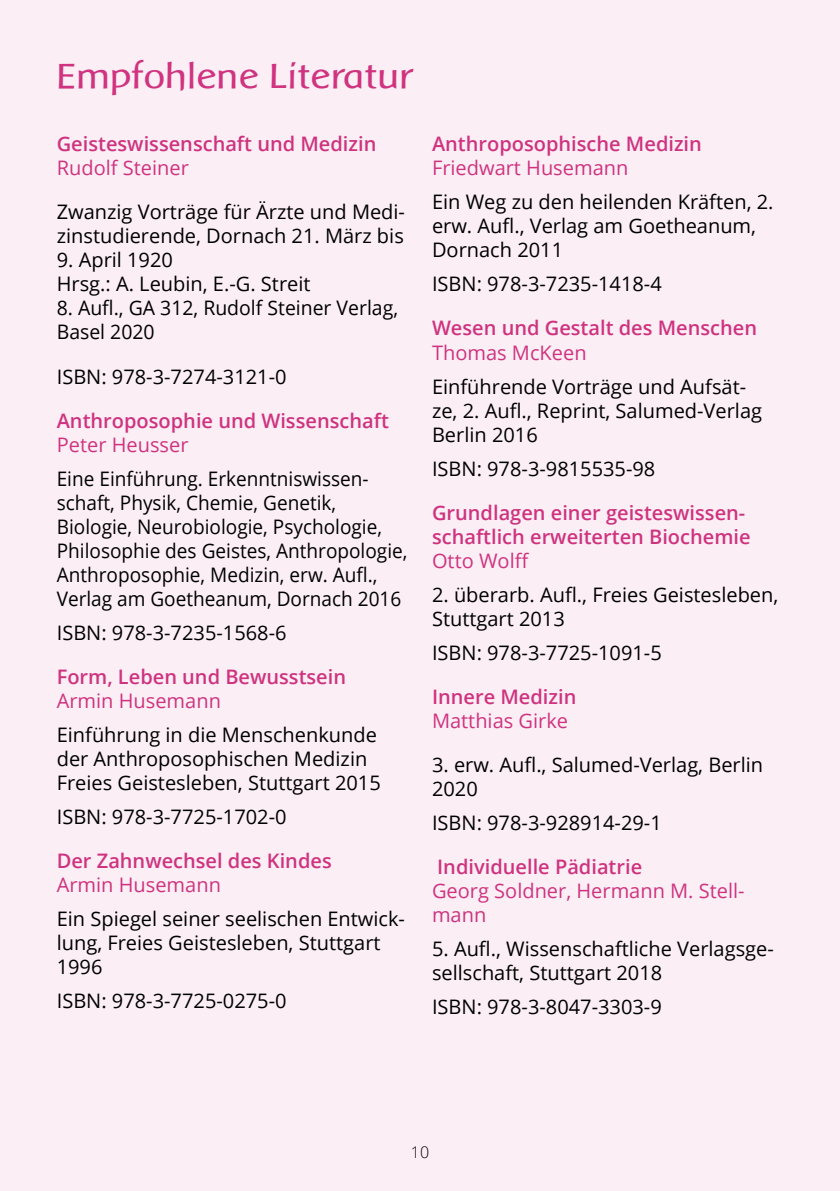
<style>
.page{position:relative;width:840px;height:1191px;background:#fff}
.page>*{position:absolute;margin:0;border:0;box-sizing:border-box;transform-origin:0 0}
.t1{font:36px "Baar Metanoia";color:#d0337f}
.t2{font:20px/24px "Open Sans";color:#000}
.t3{font:600 20px/24px "Open Sans";color:#cf337f}
.t4{font:20px/24px "Open Sans";color:#000;scale:.95 1}
.t5{font:20px/24px "Open Sans";color:#cf337f}
.t6{font:300 16px "Open Sans";color:#000}
</style>
<div class="page">
<div style="left:0;top:0;width:839px;height:1191px;background:#fbeff5"></div>
<h1 class="t1" style="left:57px;top:57px;width:357px">Empfohlene Literatur</h1>
<p class="t3" style="left:57px;top:132px;width:321px">Geisteswissenschaft und Medizin</p>
<p class="t5" style="left:57px;top:156px;width:133px">Rudolf Steiner</p>
<p class="t2" style="left:57px;top:200px;width:349px">Zwanzig Vorträge für Ärzte und Medi&shy;zinstudierende, Dornach 21. März bis</p>
<p class="t2" style="left:57px;top:248px;width:255px">9. April 1920<br>Hrsg.: A. Leubin, E.-G. Streit</p>
<p class="t2" style="left:57px;top:296px;width:342px">8. Aufl., GA 312, Rudolf Steiner Verlag,<br>Basel 2020</p>
<p class="t2" style="left:57px;top:364px;width:231px">ISBN: 978-3-7274-3121-0</p>
<p class="t3" style="left:57px;top:408px;width:333px">Anthroposophie und Wissenschaft</p>
<p class="t5" style="left:57px;top:432px;width:133px">Peter Heusser</p>
<p class="t4" style="left:57px;top:466px;width:370px">Eine Einführung. Erkenntniswissen&shy;schaft, Physik, Chemie, Genetik, Biologie, Neurobiologie, Psychologie, Philosophie des Geistes, Anthropologie, Anthroposophie, Medizin, erw. Aufl., Verlag am Goetheanum, Dornach 2016</p>
<p class="t2" style="left:57px;top:620px;width:231px">ISBN: 978-3-7235-1568-6</p>
<p class="t3" style="left:57px;top:664px;width:291px">Form, Leben und Bewusstsein</p>
<p class="t5" style="left:57px;top:688px;width:166px">Armin Husemann</p>
<p class="t2" style="left:57px;top:722px;width:325px">Einführung in die Menschenkunde der Anthroposophischen Medizin<br>Freies Geistesleben, Stuttgart 2015</p>
<p class="t2" style="left:57px;top:804px;width:231px">ISBN: 978-3-7725-1702-0</p>
<p class="t3" style="left:57px;top:848px;width:276px">Der Zahnwechsel des Kindes</p>
<p class="t5" style="left:57px;top:872px;width:166px">Armin Husemann</p>
<p class="t2" style="left:57px;top:906px;width:349px">Ein Spiegel seiner seelischen Entwick&shy;lung, Freies Geistesleben, Stuttgart<br>1996</p>
<p class="t2" style="left:57px;top:988px;width:231px">ISBN: 978-3-7725-0275-0</p>
<p class="t3" style="left:432px;top:132px;width:271px">Anthroposophische Medizin</p>
<p class="t5" style="left:432px;top:156px;width:198px">Friedwart Husemann</p>
<p class="t2" style="left:432px;top:190px;width:343px">Ein Weg zu den heilenden Kräften, 2. erw. Aufl., Verlag am Goetheanum,<br>Dornach 2011</p>
<p class="t2" style="left:432px;top:272px;width:231px">ISBN: 978-3-7235-1418-4</p>
<p class="t3" style="left:432px;top:316px;width:326px">Wesen und Gestalt des Menschen</p>
<p class="t5" style="left:432px;top:340px;width:156px">Thomas McKeen</p>
<p class="t2" style="left:432px;top:374px;width:331px">Einführende Vorträge und Aufsät&shy;ze, 2. Aufl., Reprint, Salumed-Verlag<br>Berlin 2016</p>
<p class="t2" style="left:432px;top:456px;width:225px">ISBN: 978-3-9815535-98</p>
<p class="t3" style="left:432px;top:500px;width:320px">Grundlagen einer geisteswissen&shy;schaftlich erweiterten Biochemie</p>
<p class="t5" style="left:432px;top:548px;width:99px">Otto Wolff</p>
<p class="t2" style="left:432px;top:582px;width:347px">2. überarb. Aufl., Freies Geistesleben,<br>Stuttgart 2013</p>
<p class="t2" style="left:432px;top:640px;width:231px">ISBN: 978-3-7725-1091-5</p>
<p class="t3" style="left:432px;top:684px;width:146px">Innere Medizin</p>
<p class="t5" style="left:432px;top:708px;width:138px">Matthias Girke</p>
<p class="t2" style="left:432px;top:752px;width:332px">3. erw. Aufl., Salumed-Verlag, Berlin<br>2020</p>
<p class="t2" style="left:432px;top:810px;width:231px">ISBN: 978-3-928914-29-1</p>
<p class="t3" style="left:437px;top:854px;width:206px">Individuelle Pädiatrie</p>
<p class="t5" style="left:432px;top:878px;width:314px">Georg Soldner, Hermann M. Stell&shy;mann</p>
<p class="t2" style="left:432px;top:936px;width:343px">5. Aufl., Wissenschaftliche Verlagsge&shy;sellschaft, Stuttgart 2018</p>
<p class="t2" style="left:432px;top:994px;width:231px">ISBN: 978-3-8047-3303-9</p>
<p class="t6" style="left:410px;top:1141px;width:20px">10</p>
</div>
